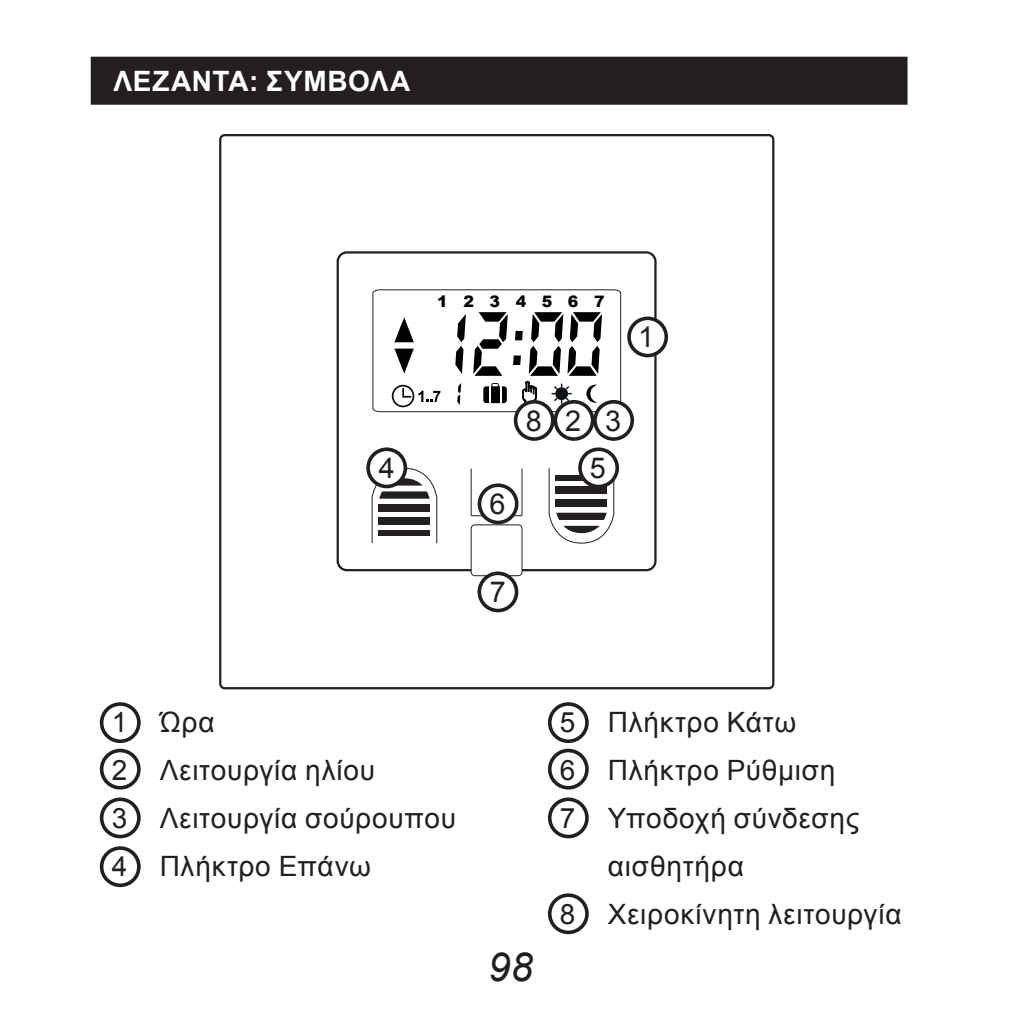
<style>
.page{position:relative;width:1021px;height:1021px;background:#fff}
.page>*{position:absolute;margin:0;border:0;box-sizing:border-box;transform-origin:0 0}
.t1{font:italic 40px "Arial";color:#231f20}
.t2{font:28.8px "Arial";color:#231f20}
.t3{font:28px/48px "Arial";letter-spacing:.025em;color:#231f20}
.t4{font:700 28px "Arial";letter-spacing:.02em;color:#fff}
.t5{font:900 15.6px "Arial";color:#000001}
</style>
<div class="page">
<div style="left:91px;top:57px;width:816px;height:48px;background:#231f20"></div>
<div style="left:100px;top:797px;width:41px;height:41px;border:4px solid #231f20;border-radius:50%"></div>
<div style="left:100px;top:846px;width:41px;height:41px;border:4px solid #231f20;border-radius:50%"></div>
<div style="left:100px;top:748px;width:41px;height:41px;border:4px solid #231f20;border-radius:50%"></div>
<div style="left:100px;top:702px;width:41px;height:41px;border:4px solid #231f20;border-radius:50%"></div>
<div style="left:548px;top:797px;width:40px;height:41px;border:4px solid #231f20;border-radius:50%"></div>
<div style="left:548px;top:893px;width:40px;height:41px;border:4px solid #231f20;border-radius:50%"></div>
<div style="left:548px;top:748px;width:40px;height:41px;border:4px solid #231f20;border-radius:50%"></div>
<div style="left:548px;top:702px;width:40px;height:41px;border:4px solid #231f20;border-radius:50%"></div>
<div style="left:219px;top:134px;width:555px;height:555px;border:2px solid #231f20;border-radius:4px"></div>
<div style="left:336px;top:251px;width:320px;height:320px;border:2px solid #231f20;border-radius:9px"></div>
<svg style="left:470px;top:468px;width:52px;height:48px"></svg>
<div style="left:471px;top:525px;width:51px;height:50px;background:#fff;border-radius:4px"></div>
<div style="left:471px;top:524px;width:51px;height:52px;border:1px solid #231f20;border-radius:4px"></div>
<svg style="left:371px;top:467px;width:66px;height:77px"></svg>
<div style="left:378px;top:504px;width:52px;height:8px;background:#231f20"></div>
<svg style="left:548px;top:468px;width:66px;height:76px"></svg>
<div style="left:555px;top:499px;width:52px;height:8px;background:#231f20"></div>
<svg style="left:372px;top:289px;width:249px;height:123px"></svg>
<div style="left:629px;top:318px;width:37px;height:37px;background:#fff;border-radius:50%"></div>
<div style="left:627px;top:316px;width:41px;height:41px;border:4px solid #231f20;border-radius:50%"></div>
<div style="left:555px;top:402px;width:37px;height:37px;background:#fff;border-radius:50%"></div>
<div style="left:553px;top:400px;width:41px;height:41px;border:4px solid #231f20;border-radius:50%"></div>
<div style="left:595px;top:402px;width:37px;height:37px;background:#fff;border-radius:50%"></div>
<div style="left:593px;top:400px;width:41px;height:41px;border:4px solid #231f20;border-radius:50%"></div>
<div style="left:368px;top:449px;width:37px;height:37px;background:#fff;border-radius:50%"></div>
<div style="left:366px;top:447px;width:41px;height:41px;border:4px solid #231f20;border-radius:50%"></div>
<div style="left:580px;top:449px;width:37px;height:37px;background:#fff;border-radius:50%"></div>
<div style="left:578px;top:447px;width:41px;height:41px;border:4px solid #231f20;border-radius:50%"></div>
<div style="left:479px;top:485px;width:37px;height:37px;background:#fff;border-radius:50%"></div>
<div style="left:477px;top:483px;width:41px;height:41px;border:4px solid #231f20;border-radius:50%"></div>
<div style="left:477px;top:571px;width:41px;height:41px;border:4px solid #231f20;border-radius:50%"></div>
<div style="left:515px;top:402px;width:38px;height:37px;background:#fff;border-radius:50%"></div>
<div style="left:514px;top:400px;width:40px;height:41px;border:4px solid #231f20;border-radius:50%"></div>
<p class="t4" style="left:113px;top:63px;width:295px">Λεζάντα: Σύμβολα</p>
<p class="t5" style="left:437px;top:290px;width:169px">1 2 3 4 5 6 7</p>
<p class="t2" style="left:638px;top:318px;width:18px">1</p>
<p class="t2" style="left:526px;top:401px;width:18px">8</p>
<p class="t2" style="left:565px;top:401px;width:57px">2 3</p>
<p class="t2" style="left:378px;top:449px;width:18px">4</p>
<p class="t2" style="left:590px;top:449px;width:18px">5</p>
<p class="t2" style="left:489px;top:485px;width:18px">6</p>
<p class="t2" style="left:489px;top:573px;width:18px">7</p>
<p class="t3" style="left:112px;top:698px;width:346px">1 Ώρα<br>2 Λειτουργία ηλίου<br>3 Λειτουργία σούρουπου<br>4 Πλήκτρο Επάνω</p>
<p class="t3" style="left:560px;top:698px;width:238px">5 Πλήκτρο Κάτω</p>
<p class="t3" style="left:560px;top:746px;width:277px">6 Πλήκτρο Ρύθμιση</p>
<p class="t3" style="left:560px;top:794px;width:301px">7 Υποδοχή σύνδεσης</p>
<p class="t3" style="left:608px;top:842px;width:137px">αισθητήρα</p>
<p class="t3" style="left:560px;top:890px;width:343px">8 Χειροκίνητη λειτουργία</p>
<h1 class="t1" style="left:488px;top:941px;width:46px">98</h1>
</div>
